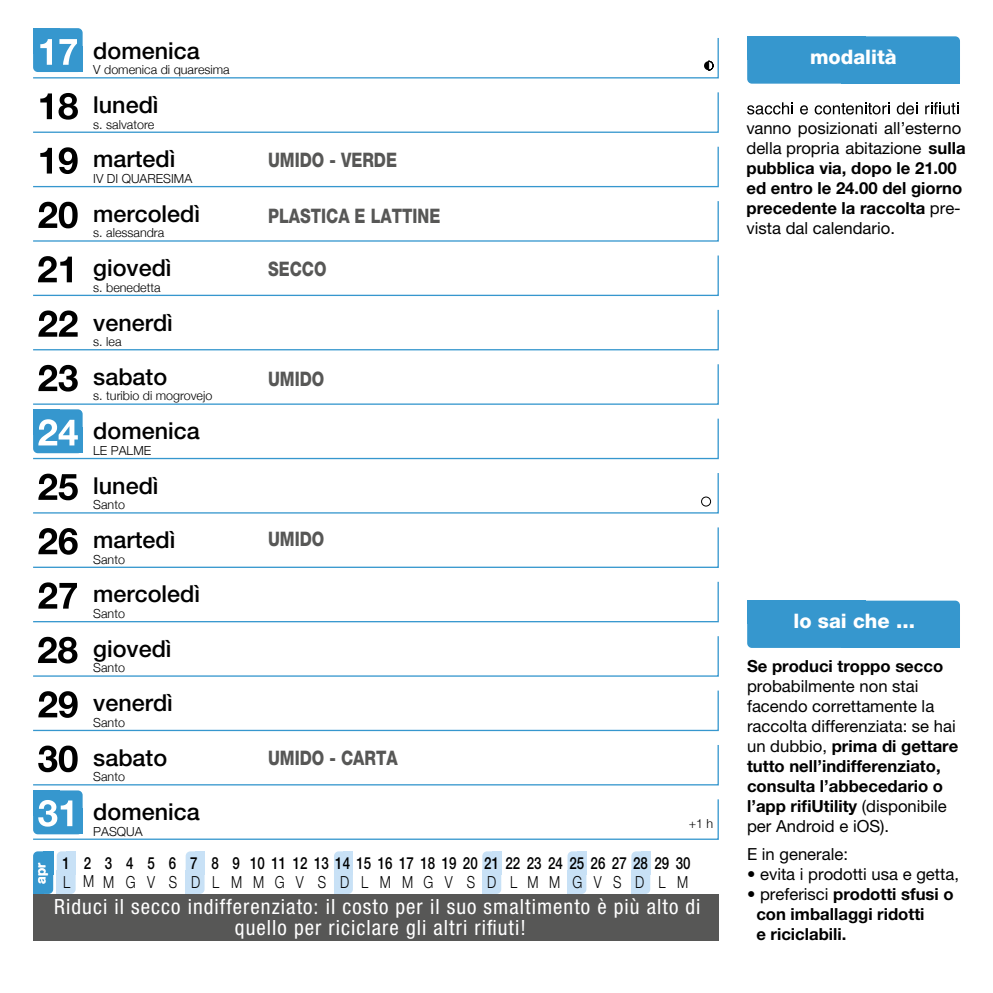
<style>
.page{position:relative;width:993px;height:993px;background:#fff}
.page>*{position:absolute;margin:0;border:0;box-sizing:border-box;transform-origin:0 0}
.t1{font:500 23.28px "Helvetica Neue LT Std";color:#000}
.t2{font:condensed 21px/21px "Helvetica Neue LT Std";letter-spacing:.05em;color:#fff;text-align:center}
.t3{font:800 19.95px "Helvetica Neue LT Std";color:#575756;scale:.8 1}
.t4{font:800 19.95px "Helvetica Neue LT Std";color:#fff}
.t5{font:16.62px/19.9px "Helvetica Neue LT Std";color:#000}
.t6{font:700 16.62px/19.9px "Helvetica Neue LT Std";color:#000}
.t7{font:500 16.62px "Helvetica Neue LT Std";color:#000;scale:.8 1}
.t8{font:300 16.62px "Helvetica Neue LT Std";color:#000;scale:.8 1}
.t9{font:700 13.3px "Helvetica Neue LT Std";color:#fff}
.t10{font:300 12.42px "Helvetica Neue";color:#000}
.s1{font-weight:700}
.s2{font-weight:400}
</style>
<div class="page">
<div style="left:631px;top:851px;width:19px;height:42px;background:#c8e1f6;border-radius:5px"></div>
<div style="left:631px;top:870px;width:9px;height:23px;background:#c8e1f6"></div>
<div style="left:640px;top:851px;width:10px;height:23px;background:#c8e1f6"></div>
<div style="left:482px;top:851px;width:19px;height:42px;background:#c8e1f6;border-radius:5px"></div>
<div style="left:482px;top:870px;width:9px;height:23px;background:#c8e1f6"></div>
<div style="left:491px;top:851px;width:10px;height:23px;background:#c8e1f6"></div>
<div style="left:567px;top:851px;width:19px;height:42px;background:#c8e1f6;border-radius:5px"></div>
<div style="left:567px;top:870px;width:9px;height:23px;background:#c8e1f6"></div>
<div style="left:576px;top:851px;width:10px;height:23px;background:#c8e1f6"></div>
<div style="left:334px;top:851px;width:19px;height:42px;background:#c8e1f6;border-radius:5px"></div>
<div style="left:334px;top:870px;width:9px;height:23px;background:#c8e1f6"></div>
<div style="left:343px;top:851px;width:10px;height:23px;background:#c8e1f6"></div>
<div style="left:185px;top:851px;width:19px;height:42px;background:#c8e1f6;border-radius:5px"></div>
<div style="left:185px;top:870px;width:10px;height:23px;background:#c8e1f6"></div>
<div style="left:195px;top:851px;width:9px;height:23px;background:#c8e1f6"></div>
<div style="left:57px;top:851px;width:19px;height:42px;background:#c8e1f6;border-radius:5px"></div>
<div style="left:57px;top:870px;width:9px;height:23px;background:#c8e1f6"></div>
<div style="left:66px;top:851px;width:10px;height:23px;background:#c8e1f6"></div>
<div style="left:33px;top:28px;width:50px;height:44px;background:#3697ce;border-radius:5px"></div>
<div style="left:33px;top:28px;width:26px;height:26px;background:#3697ce"></div>
<div style="left:747px;top:600px;width:212px;height:47px;background:#3697ce;border-radius:5px"></div>
<div style="left:747px;top:600px;width:118px;height:24px;background:#3697ce"></div>
<div style="left:841px;top:624px;width:118px;height:23px;background:#3697ce"></div>
<div style="left:33px;top:790px;width:50px;height:44px;background:#3697ce;border-radius:5px"></div>
<div style="left:33px;top:790px;width:26px;height:25px;background:#3697ce"></div>
<div style="left:33px;top:409px;width:50px;height:44px;background:#3697ce;border-radius:5px"></div>
<div style="left:33px;top:409px;width:26px;height:26px;background:#3697ce"></div>
<svg style="left:33px;top:636px;width:686px;height:41px"></svg>
<svg style="left:33px;top:255px;width:686px;height:41px"></svg>
<div style="left:33px;top:851px;width:20px;height:42px;background:#3697ce;border-radius:5px"></div>
<div style="left:33px;top:870px;width:10px;height:23px;background:#3697ce"></div>
<div style="left:43px;top:851px;width:10px;height:23px;background:#3697ce"></div>
<svg style="left:33px;top:797px;width:686px;height:43px"></svg>
<svg style="left:33px;top:745px;width:686px;height:40px"></svg>
<svg style="left:33px;top:690px;width:686px;height:41px"></svg>
<svg style="left:33px;top:581px;width:686px;height:41px"></svg>
<svg style="left:33px;top:527px;width:686px;height:41px"></svg>
<svg style="left:33px;top:473px;width:686px;height:41px"></svg>
<svg style="left:33px;top:417px;width:686px;height:42px"></svg>
<svg style="left:33px;top:364px;width:686px;height:41px"></svg>
<svg style="left:33px;top:309px;width:686px;height:42px"></svg>
<svg style="left:33px;top:201px;width:686px;height:41px"></svg>
<svg style="left:33px;top:146px;width:686px;height:42px"></svg>
<svg style="left:33px;top:92px;width:686px;height:41px"></svg>
<div style="left:33px;top:894px;width:685px;height:46px;background:#575756"></div>
<div style="left:701px;top:497px;width:9px;height:9px;background:#fff;border-radius:50%"></div>
<div style="left:701px;top:496px;width:9px;height:10px;border:1px solid #000;border-radius:50%"></div>
<svg style="left:33px;top:37px;width:686px;height:42px"></svg>
<div style="left:747px;top:36px;width:212px;height:48px;background:#3697ce;border-radius:5px"></div>
<div style="left:747px;top:36px;width:118px;height:24px;background:#3697ce"></div>
<div style="left:841px;top:60px;width:118px;height:24px;background:#3697ce"></div>
<svg style="left:747px;top:102px;width:45px;height:12px"></svg>
<svg style="left:800px;top:105px;width:7px;height:9px"></svg>
<svg style="left:814px;top:102px;width:75px;height:12px"></svg>
<svg style="left:896px;top:102px;width:21px;height:12px"></svg>
<svg style="left:925px;top:102px;width:31px;height:12px"></svg>
<h1 class="t1" style="left:93px;top:36px;width:108px">domenica</h1>
<h1 class="t1" style="left:93px;top:91px;width:67px">lunedì</h1>
<h1 class="t1" style="left:93px;top:145px;width:84px">martedì</h1>
<h1 class="t1" style="left:93px;top:199px;width:108px">mercoledì</h1>
<h1 class="t1" style="left:93px;top:254px;width:80px">giovedì</h1>
<h1 class="t1" style="left:93px;top:308px;width:81px">venerdì</h1>
<h1 class="t1" style="left:93px;top:362px;width:75px">sabato</h1>
<h1 class="t1" style="left:93px;top:417px;width:108px">domenica</h1>
<h1 class="t1" style="left:93px;top:471px;width:67px">lunedì</h1>
<h1 class="t1" style="left:93px;top:525px;width:84px">martedì</h1>
<h1 class="t1" style="left:93px;top:580px;width:108px">mercoledì</h1>
<h1 class="t1" style="left:93px;top:634px;width:80px">giovedì</h1>
<h1 class="t1" style="left:93px;top:688px;width:81px">venerdì</h1>
<h1 class="t1" style="left:93px;top:743px;width:75px">sabato</h1>
<h1 class="t1" style="left:93px;top:797px;width:108px">domenica</h1>
<p class="t10" style="left:93px;top:62px;width:138px">V domenica di quaresima</p>
<p class="t10" style="left:93px;top:116px;width:63px">s. salvatore</p>
<p class="t3" style="left:268px;top:148px;width:163px">UMIDO - VERDE</p>
<p class="t10" style="left:93px;top:171px;width:100px">IV DI QUARESIMA</p>
<p class="t3" style="left:268px;top:203px;width:217px">PLASTICA E LATTINE</p>
<p class="t10" style="left:93px;top:225px;width:73px">s. alessandra</p>
<p class="t3" style="left:268px;top:257px;width:74px">SECCO</p>
<p class="t10" style="left:93px;top:279px;width:69px">s. benedetta</p>
<p class="t10" style="left:93px;top:334px;width:30px">s. lea</p>
<p class="t3" style="left:268px;top:367px;width:72px">UMIDO</p>
<p class="t10" style="left:93px;top:388px;width:121px">s. turibio di mogrovejo</p>
<p class="t10" style="left:93px;top:442px;width:59px">LE PALME</p>
<p class="t10" style="left:93px;top:497px;width:33px">Santo</p>
<p class="t3" style="left:268px;top:527px;width:72px">UMIDO</p>
<p class="t10" style="left:93px;top:551px;width:33px">Santo</p>
<p class="t10" style="left:93px;top:605px;width:33px">Santo</p>
<p class="t10" style="left:93px;top:660px;width:33px">Santo</p>
<p class="t10" style="left:93px;top:714px;width:33px">Santo</p>
<p class="t3" style="left:268px;top:746px;width:163px">UMIDO - CARTA</p>
<p class="t10" style="left:93px;top:768px;width:33px">Santo</p>
<p class="t10" style="left:688px;top:815px;width:26px">+1 h</p>
<p class="t10" style="left:93px;top:823px;width:51px">PASQUA</p>
<p class="t7" style="left:62px;top:852px;width:64px">123</p>
<p class="t8" style="left:63px;top:871px;width:10px">L</p>
<p class="t7" style="left:169px;top:852px;width:11px">6</p>
<p class="t7" style="left:211px;top:852px;width:11px">8</p>
<p class="t7" style="left:232px;top:852px;width:11px">9</p>
<p class="t7" style="left:250px;top:852px;width:552px">10 11 12 13 14 15 16 17 18 19 20 21 22 23 24 25 26 27 28 29 30</p>
<p class="t7" style="left:126px;top:852px;width:11px">4</p>
<p class="t7" style="left:147px;top:852px;width:11px">5</p>
<p class="t7" style="left:190px;top:852px;width:11px">7</p>
<p class="t9" style="left:33px;top:883px;width:22px;rotate:-90deg">apr</p>
<p class="t8" style="left:83px;top:870px;width:15px">M</p>
<p class="t8" style="left:126px;top:871px;width:14px">G</p>
<p class="t8" style="left:169px;top:871px;width:12px">S</p>
<p class="t8" style="left:212px;top:871px;width:10px">L</p>
<p class="t8" style="left:231px;top:871px;width:15px">M</p>
<p class="t8" style="left:253px;top:871px;width:15px">M</p>
<p class="t8" style="left:274px;top:871px;width:14px">G</p>
<p class="t8" style="left:296px;top:871px;width:11px">V</p>
<p class="t8" style="left:318px;top:871px;width:12px">S</p>
<p class="t8" style="left:340px;top:871px;width:13px">D</p>
<p class="t8" style="left:361px;top:871px;width:10px">L</p>
<p class="t8" style="left:380px;top:871px;width:15px">M</p>
<p class="t8" style="left:402px;top:871px;width:15px">M</p>
<p class="t8" style="left:423px;top:871px;width:14px">G</p>
<p class="t8" style="left:445px;top:871px;width:11px">V</p>
<p class="t8" style="left:466px;top:871px;width:12px">S</p>
<p class="t8" style="left:487px;top:871px;width:13px">D</p>
<p class="t8" style="left:510px;top:871px;width:10px">L</p>
<p class="t8" style="left:658px;top:871px;width:10px">L</p>
<p class="t8" style="left:549px;top:871px;width:15px">M</p>
<p class="t8" style="left:572px;top:871px;width:14px">G</p>
<p class="t8" style="left:593px;top:871px;width:11px">V</p>
<p class="t8" style="left:612px;top:871px;width:12px">S</p>
<p class="t8" style="left:103px;top:871px;width:15px">M</p>
<p class="t8" style="left:147px;top:871px;width:11px">V</p>
<p class="t8" style="left:191px;top:871px;width:13px">D</p>
<p class="t8" style="left:527px;top:871px;width:15px">M</p>
<p class="t8" style="left:677px;top:871px;width:15px">M</p>
<p class="t8" style="left:635px;top:871px;width:13px">D</p>
<p class="t2" style="left:54px;top:895px;width:647px">Riduci il secco indifferenziato: il costo per il suo smaltimento è più alto di quello per riciclare gli altri rifiuti!</p>
<p class="t4" style="left:809px;top:45px;width:88px">modalità</p>
<p class="t5" style="left:746px;top:118px;width:221px">vanno posizionati all’esterno della propria abitazione <span class="s1">sulla pubblica via, dopo le 21.00 ed entro le 24.00 del giorno precedente la raccolta</span> pre&shy;vista dal calendario.</p>
<p class="t4" style="left:793px;top:609px;width:123px">lo sai che ...</p>
<p class="t6" style="left:746px;top:655px;width:197px">Se produci troppo secco</p>
<p class="t5" style="left:746px;top:675px;width:213px">probabilmente non stai facendo correttamente la raccolta differenziata: se hai un dubbio, <span class="s1">prima di gettare tutto nell’indifferenziato, consulta l’abbecedario o l’app rifiUtility</span> (disponibile per Android e iOS).</p>
<p class="t5" style="left:746px;top:843px;width:102px">E in generale:</p>
<p class="t5" style="left:746px;top:863px;width:213px">• evita i prodotti usa e getta,</p>
<p class="t6" style="left:756px;top:883px;width:199px;text-indent:-9px"><span class="s2">• preferisci</span> prodotti sfusi o con imballaggi ridotti<br>e riciclabili.</p>
</div>
